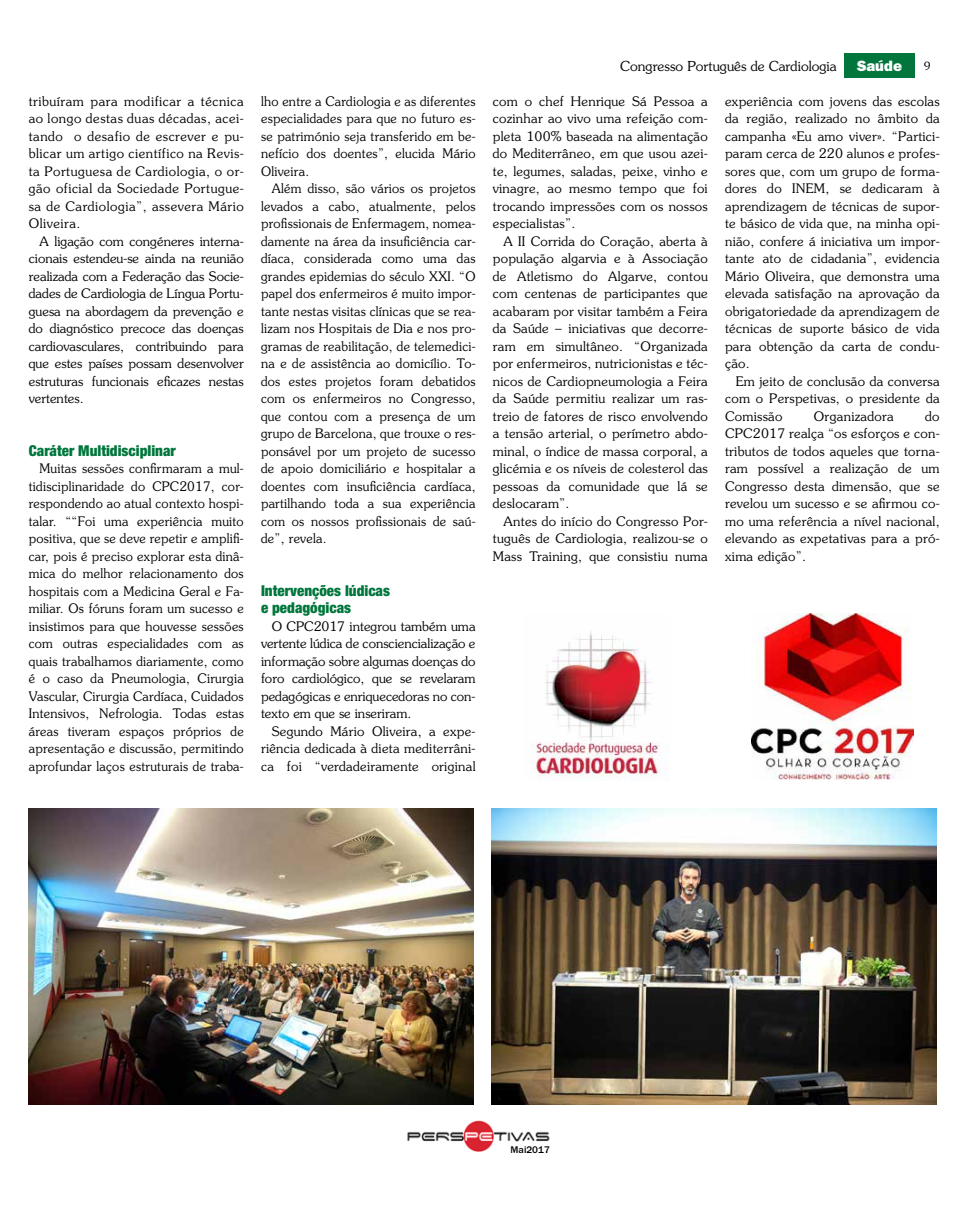
<style>
.page{position:relative;width:968px;height:1205px;background:#fff}
.page>*{position:absolute;margin:0;border:0;box-sizing:border-box;transform-origin:0 0}
.t1{font:900 condensed 15px/17.5px "Helvetica Neue LT Std";color:#00763c}
.t2{font:15px "ITC Franklin Gothic Std Hvy";color:#fff}
.t3{font:300 13.75px "Souvenir Std";color:#000}
.t4{font:300 13.12px/17.5px "Souvenir Std";letter-spacing:.02em;color:#000;text-align:justify}
.t5{font:300 11.25px "Souvenir Std";color:#000}
.t6{font:500 10px "ITC Franklin Gothic Std";color:#000}
</style>
<div class="page">
<div style="left:843px;top:53px;width:71px;height:25px;background:#00763c"></div>
<img style="left:407px;top:1121px;width:143px;height:31px">
<img style="left:28px;top:809px;width:445px;height:296px">
<img style="left:491px;top:809px;width:444px;height:296px">
<img style="left:751px;top:613px;width:161px;height:167px">
<img style="left:534px;top:632px;width:134px;height:149px">
<p class="t4" style="left:29px;top:92px;width:216px">tribuíram para modificar a técnica ao longo destas duas décadas, acei&shy;tando o desafio de escrever e pu&shy;blicar um artigo científico na Revis&shy;ta Portuguesa de Cardiologia, o or&shy;gão oficial da Sociedade Portugue&shy;sa de Cardiologia”, assevera Mário Oliveira.</p>
<p class="t4" style="left:29px;top:232px;width:216px;text-indent:11px">A ligação com congéneres interna&shy;cionais estendeu-se ainda na reunião realizada com a Federação das Socie&shy;dades de Cardiologia de Língua Portu&shy;guesa na abordagem da prevenção e do diagnóstico precoce das doenças cardiovasculares, contribuindo para que estes países possam desenvolver estruturas funcionais eficazes nestas vertentes.</p>
<p class="t1" style="left:29px;top:441px;width:148px">Caráter Multidisciplinar</p>
<p class="t4" style="left:29px;top:460px;width:216px;text-indent:11px">Muitas sessões confirmaram a mul&shy;tidisciplinaridade do CPC2017, cor&shy;respondendo ao atual contexto hospi&shy;talar. ““Foi uma experiência muito positiva, que se deve repetir e amplifi&shy;car, pois é preciso explorar esta dinâ&shy;mica do melhor relacionamento dos hospitais com a Medicina Geral e Fa&shy;miliar. Os fóruns foram um sucesso e insistimos para que houvesse sessões com outras especialidades com as quais trabalhamos diariamente, como é o caso da Pneumologia, Cirurgia Vascular, Cirurgia Cardíaca, Cuidados Intensivos, Nefrologia. Todas estas áreas tiveram espaços próprios de apresentação e discussão, permitindo aprofundar laços estruturais de traba-</p>
<p class="t4" style="left:261px;top:92px;width:216px">lho entre a Cardiologia e as diferentes especialidades para que no futuro es&shy;se património seja transferido em be&shy;nefício dos doentes”, elucida Mário Oliveira.</p>
<p class="t4" style="left:261px;top:180px;width:216px;text-indent:11px">Além disso, são vários os projetos levados a cabo, atualmente, pelos profissionais de Enfermagem, nomea&shy;damente na área da insuficiência car&shy;díaca, considerada como uma das grandes epidemias do século XXI. “O papel dos enfermeiros é muito impor&shy;tante nestas visitas clínicas que se rea&shy;lizam nos Hospitais de Dia e nos pro&shy;gramas de reabilitação, de telemedici&shy;na e de assistência ao domicílio. To&shy;dos estes projetos foram debatidos com os enfermeiros no Congresso, que contou com a presença de um grupo de Barcelona, que trouxe o res&shy;ponsável por um projeto de sucesso de apoio domiciliário e hospitalar a doentes com insuficiência cardíaca, partilhando toda a sua experiência com os nossos profissionais de saú&shy;de”, revela.</p>
<p class="t1" style="left:261px;top:581px;width:130px">Intervenções lúdicas e pedagógicas</p>
<p class="t4" style="left:261px;top:617px;width:216px;text-indent:11px">O CPC2017 integrou também uma vertente lúdica de consciencialização e informação sobre algumas doenças do foro cardiológico, que se revelaram pedagógicas e enriquecedoras no con&shy;texto em que se inseriram.</p>
<p class="t4" style="left:261px;top:722px;width:216px;text-indent:11px">Segundo Mário Oliveira, a expe&shy;riência dedicada à dieta mediterrâni&shy;ca foi “verdadeiramente original</p>
<p class="t3" style="left:620px;top:58px;width:218px">Congresso Português de Cardiologia</p>
<p class="t2" style="left:856px;top:56px;width:47px">Saúde</p>
<p class="t5" style="left:923px;top:59px;width:8px">9</p>
<p class="t4" style="left:493px;top:92px;width:216px">com o chef Henrique Sá Pessoa a cozinhar ao vivo uma refeição com&shy;pleta 100% baseada na alimentação do Mediterrâneo, em que usou azei&shy;te, legumes, saladas, peixe, vinho e vinagre, ao mesmo tempo que foi trocando impressões com os nossos especialistas”.</p>
<p class="t4" style="left:493px;top:232px;width:216px;text-indent:11px">A II Corrida do Coração, aberta à população algarvia e à Associação de Atletismo do Algarve, contou com centenas de participantes que acabaram por visitar também a Feira da Saúde – iniciativas que decorre&shy;ram em simultâneo. “Organizada por enfermeiros, nutricionistas e téc&shy;nicos de Cardiopneumologia a Feira da Saúde permitiu realizar um ras&shy;treio de fatores de risco envolvendo a tensão arterial, o perímetro abdo&shy;minal, o índice de massa corporal, a glicémia e os níveis de colesterol das pessoas da comunidade que lá se deslocaram”.</p>
<p class="t4" style="left:493px;top:512px;width:216px;text-indent:11px">Antes do início do Congresso Por&shy;tuguês de Cardiologia, realizou-se o Mass Training, que consistiu numa</p>
<p class="t4" style="left:725px;top:92px;width:216px">experiência com jovens das escolas da região, realizado no âmbito da campanha «Eu amo viver». “Partici&shy;param cerca de 220 alunos e profes&shy;sores que, com um grupo de forma&shy;dores do INEM, se dedicaram à aprendizagem de técnicas de supor&shy;te básico de vida que, na minha opi&shy;nião, confere á iniciativa um impor&shy;tante ato de cidadania”, evidencia Mário Oliveira, que demonstra uma elevada satisfação na aprovação da obrigatoriedade da aprendizagem de técnicas de suporte básico de vida para obtenção da carta de condu&shy;ção.</p>
<p class="t4" style="left:725px;top:372px;width:216px;text-indent:11px">Em jeito de conclusão da conversa com o Perspetivas, o presidente da Comissão</p>
<p class="t4" style="left:725px;top:407px;width:216px;text-indent:200px">do CPC2017 realça “os esforços e con&shy;tributos de todos aqueles que torna&shy;ram possível a realização de um Congresso desta dimensão, que se revelou um sucesso e se afirmou co&shy;mo uma referência a nível nacional, elevando as expetativas para a pró&shy;xima edição”.</p>
<p class="t4" style="left:813px;top:407px;width:81px">Organizadora</p>
<p class="t6" style="left:510px;top:1144px;width:41px">Mai2017</p>
</div>
